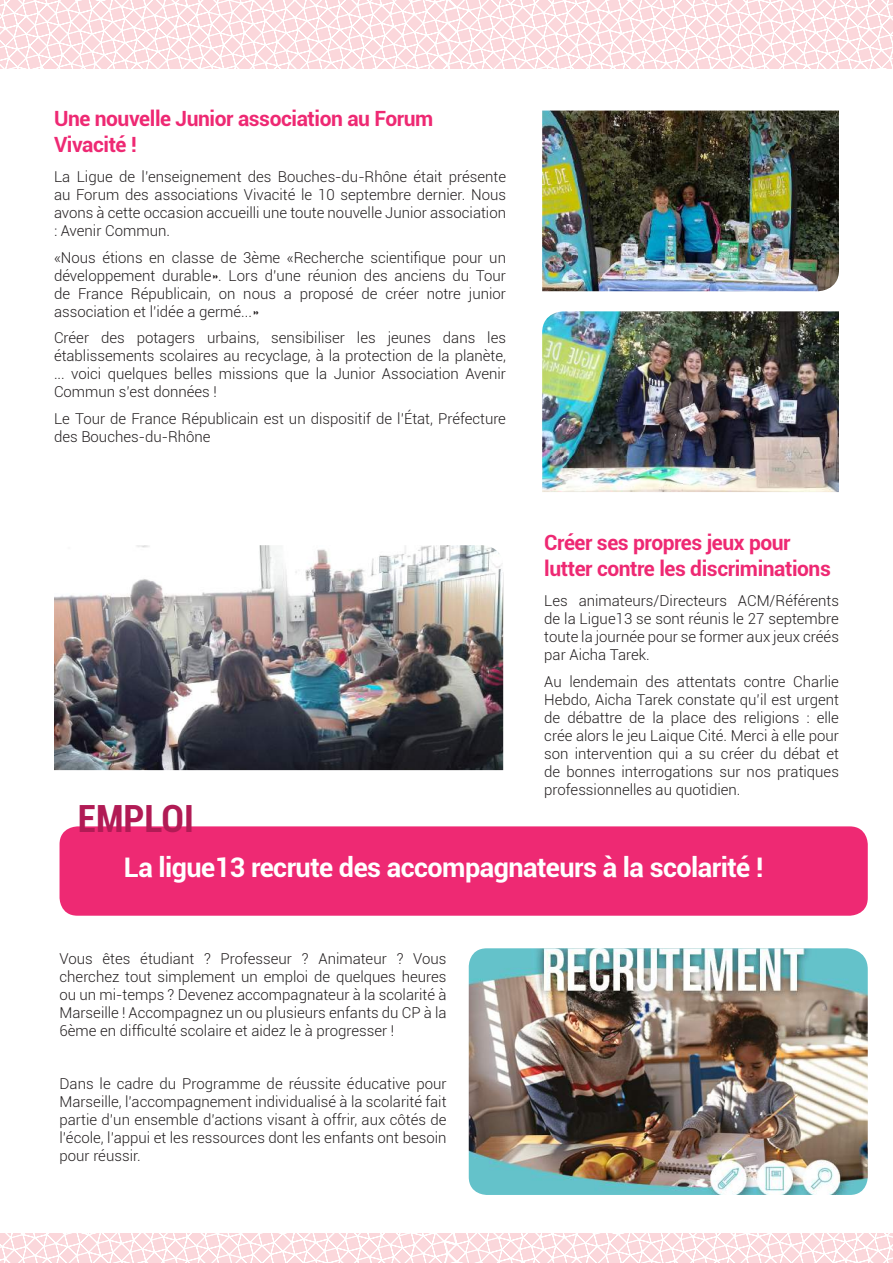
<style>
.page{position:relative;width:893px;height:1263px;background:#fff}
.page>*{position:absolute;margin:0;border:0;box-sizing:border-box;transform-origin:0 0}
.t1{font:700 condensed 37.5px "Roboto";color:#b11b55}
.t2{font:700 27px "Roboto";letter-spacing:-.02em;color:#fff}
.t3{font:700 21px/25.2px "Roboto";letter-spacing:-.02em;color:#ee2973}
.t4{font:300 15px/18px "Roboto";color:#231f20;text-align:justify}
</style>
<div class="page">
<svg style="left:0;top:0;width:893px;height:68px"></svg>
<svg style="left:0;top:1233px;width:893px;height:30px"></svg>
<img style="left:542px;top:111px;width:297px;height:180px">
<img style="left:542px;top:311px;width:297px;height:181px">
<img style="left:54px;top:545px;width:449px;height:225px">
<div style="left:60px;top:826px;width:808px;height:90px;background:#ee2973;border-radius:18px"></div>
<img style="left:469px;top:948px;width:399px;height:247px">
<h3 class="t3" style="left:54px;top:105px;width:381px">Une nouvelle Junior association au Forum<br>Vivacité !</h3>
<p class="t4" style="left:54px;top:167px;width:454px">La Ligue de l’enseignement des Bouches-du-Rhône était présente au Forum des associations Vivacité le 10 septembre dernier. Nous avons à cette occasion accueilli une toute nouvelle Junior association : Avenir Commun.</p>
<p class="t4" style="left:54px;top:248px;width:454px">«Nous étions en classe de 3ème «Recherche scientifique pour un développement durable». Lors d’une réunion des anciens du Tour de France Républicain, on nous a proposé de créer notre junior association et l’idée a germé...»</p>
<p class="t4" style="left:54px;top:328px;width:454px">Créer des potagers urbains, sensibiliser les jeunes dans les établissements scolaires au recyclage, à la protection de la planète, ... voici quelques belles missions que la Junior Association Avenir Commun s’est données !</p>
<p class="t4" style="left:54px;top:409px;width:454px">Le Tour de France Républicain est un dispositif de l’État, Préfecture des Bouches-du-Rhône</p>
<h1 class="t1" style="left:78px;top:792px;width:117px">EMPLOI</h1>
<h3 class="t3" style="left:544px;top:529px;width:288px">Créer ses propres jeux pour lutter contre les discriminations</h3>
<p class="t4" style="left:544px;top:591px;width:296px">Les animateurs/Directeurs ACM/Référents de la Ligue13 se sont réunis le 27 septembre toute la journée pour se former aux jeux créés par Aicha Tarek.</p>
<p class="t4" style="left:544px;top:672px;width:296px">Au lendemain des attentats contre Charlie Hebdo, Aicha Tarek constate qu’il est urgent de débattre de la place des religions : elle crée alors le jeu Laique Cité. Merci à elle pour son intervention qui a su créer du débat et de bonnes interrogations sur nos pratiques professionnelles au quotidien.</p>
<h2 class="t2" style="left:124px;top:848px;width:641px">La ligue13 recrute des accompagnateurs à la scolarité !</h2>
<p class="t4" style="left:60px;top:949px;width:388px">Vous êtes étudiant ? Professeur ? Animateur ? Vous cherchez tout simplement un emploi de quelques heures ou un mi-temps ? Devenez accompagnateur à la scolarité à Marseille ! Accompagnez un ou plusieurs enfants du CP à la 6ème en difficulté scolaire et aidez le à progresser !</p>
<p class="t4" style="left:60px;top:1074px;width:388px">Dans le cadre du Programme de réussite éducative pour Marseille, l’accompagnement individualisé à la scolarité fait partie d’un ensemble d’actions visant à offrir, aux côtés de l’école, l’appui et les ressources dont les enfants ont besoin pour réussir.</p>
</div>
